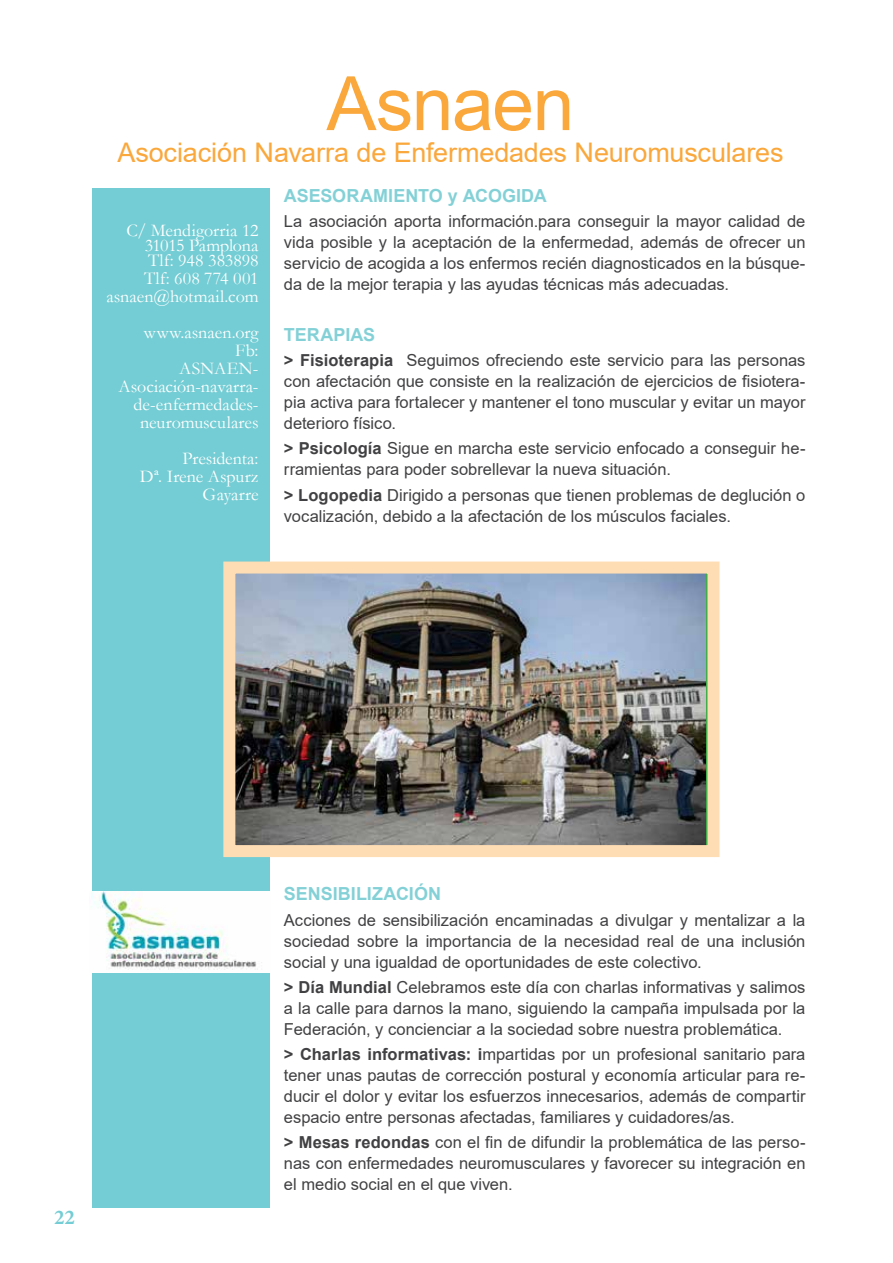
<style>
.page{position:relative;width:893px;height:1263px;background:#fff}
.page>*{position:absolute;margin:0;border:0;box-sizing:border-box;transform-origin:0 0}
.t1{font:75px "Arial";letter-spacing:-.02em;color:#faa73b}
.t2{font:27px "Arial";letter-spacing:-.01em;color:#faa73b}
.t3{font:700 21px "Minion Pro";color:#74cdd4}
.t4{font:18px/18px "Garamond";color:#fff;text-align:right}
.t5{font:700 18px "Arial";color:#83d1d7}
.t6{font:16.5px/21px "Arial";color:#414042;text-align:justify}
.s1{font-weight:700}
</style>
<div class="page">
<div style="left:92px;top:189px;width:178px;height:1019px;background:#74cdd4"></div>
<img style="left:236px;top:574px;width:470px;height:270px">
<div style="left:223px;top:561px;width:496px;height:296px;border:12px solid #ffddb4"></div>
<img style="left:91px;top:892px;width:179px;height:80px">
<h1 class="t1" style="left:326px;top:52px;width:249px">Asnaen</h1>
<h2 class="t2" style="left:117px;top:134px;width:668px">Asociación Navarra de Enfermedades Neuromusculares</h2>
<p class="t5" style="left:284px;top:183px;width:264px">ASESORAMIENTO y ACOGIDA</p>
<p class="t6" style="left:284px;top:211px;width:523px">La asociación aporta información.para conseguir la mayor calidad de vida posible y la aceptación de la enfermedad, además de ofrecer un servicio de acogida a los enfermos recién diagnosticados en la búsque&shy;da de la mejor terapia y las ayudas técnicas más adecuadas.</p>
<p class="t5" style="left:284px;top:322px;width:93px">TERAPIAS</p>
<p class="t6" style="left:284px;top:350px;width:523px"><span class="s1">&gt; Fisioterapia</span> Seguimos ofreciendo este servicio para las personas con afectación que consiste en la realización de ejercicios de fisiotera&shy;pia activa para fortalecer y mantener el tono muscular y evitar un mayor deterioro físico.</p>
<p class="t6" style="left:284px;top:438px;width:523px"><span class="s1">&gt; Psicología</span> Sigue en marcha este servicio enfocado a conseguir he&shy;rramientas para poder sobrellevar la nueva situación.</p>
<p class="t6" style="left:284px;top:484px;width:523px"><span class="s1">&gt; Logopedia</span> Dirigido a personas que tienen problemas de deglución o vocalización, debido a la afectación de los músculos faciales.</p>
<p class="t4" style="left:145px;top:222px;width:115px;line-height:15px;text-align:justify;text-indent:-18px">C/ Mendigorria 12<br>31015 Pamplona Tlf: 948 383898</p>
<p class="t4" style="left:106px;top:269px;width:154px">Tlf: 608 774 001 asnaen@hotmail.com</p>
<p class="t4" style="left:118px;top:323px;width:142px">www.asnaen.org<br>Fb:<br>ASNAEN-<br>Asociación-navarra&shy;de-enfermedades&shy;neuromusculares</p>
<p class="t4" style="left:140px;top:449px;width:120px">Presidenta:<br>Dª. Irene Aspurz<br>Gayarre</p>
<p class="t3" style="left:54px;top:1203px;width:22px">22</p>
<p class="t5" style="left:284px;top:881px;width:159px">SENSIBILIZACIÓN</p>
<p class="t6" style="left:284px;top:909px;width:523px">Acciones de sensibilización encaminadas a divulgar y mentalizar a la sociedad sobre la importancia de la necesidad real de una inclusión social y una igualdad de oportunidades de este colectivo.</p>
<p class="t6" style="left:284px;top:976px;width:523px"><span class="s1">&gt; Día Mundial</span> Celebramos este día con charlas informativas y salimos a la calle para darnos la mano, siguiendo la campaña impulsada por la Federación, y concienciar a la sociedad sobre nuestra problemática.</p>
<p class="t6" style="left:284px;top:1044px;width:523px"><span class="s1">&gt; Charlas informativas: i</span>mpartidas por un profesional sanitario para tener unas pautas de corrección postural y economía articular para re&shy;ducir el dolor y evitar los esfuerzos innecesarios, además de compartir espacio entre personas afectadas, familiares y cuidadores/as.</p>
<p class="t6" style="left:284px;top:1132px;width:523px"><span class="s1">&gt; Mesas redondas</span> con el fin de difundir la problemática de las perso&shy;nas con enfermedades neuromusculares y favorecer su integración en el medio social en el que viven.</p>
</div>
